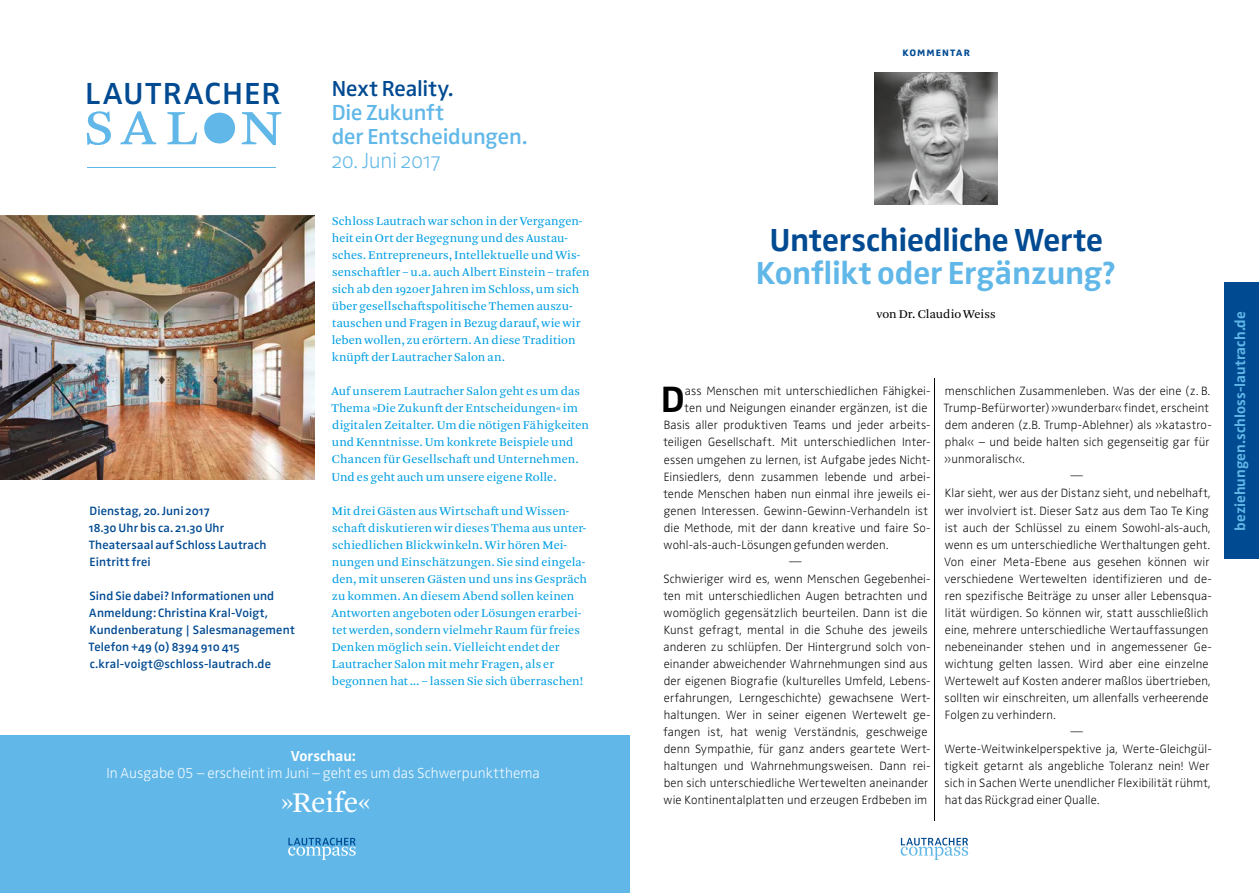
<style>
.page{position:relative;width:1259px;height:893px;background:#fff}
.page>*{position:absolute;margin:0;border:0;box-sizing:border-box;transform-origin:0 0}
.t1{font:64.8px "Arnhem Pro Blond";color:#61b8e8}
.t2{font:40.95px "Zwo Pro";letter-spacing:-.035em;color:#004a92}
.t3{font:700 37.95px "Zwo Pro";color:#000}
.t4{font:700 33px "Zwo Pro";letter-spacing:-.01em;color:#61b8e8}
.t5{font:700 33px "Zwo Pro";letter-spacing:-.015em;color:#004a92}
.t6{font:30px "Arnhem Pro Blond";letter-spacing:-.015em;color:#fff}
.t7{font:600 22.5px/24px "Zwo Pro";letter-spacing:-.005em;color:#61b8e8}
.t8{font:600 22.5px "Zwo Pro";letter-spacing:-.005em;color:#004a92}
.t9{font:300 expanded 22.5px "Zwo Pro";letter-spacing:-.015em;color:#61b8e8}
.t10{font:300 expanded 15px "Zwo Pro";color:#fff}
.t11{font:700 15px "Zwo Pro";letter-spacing:.005em;color:#61b8e8}
.t12{font:700 15px "Zwo Pro";color:#fff}
.t13{font:300 expanded 12.45px "Zwo Pro";letter-spacing:.01em;color:#000}
.t14{font:12.45px/17px "Arnhem Pro Blond";letter-spacing:.005em;color:#009ee3}
.t15{font:600 12.45px/17px "Zwo Pro";letter-spacing:.01em;color:#004a92}
.t16{font:12.45px "Arnhem Pro Blond";color:#000}
.t17{font:700 12.45px "Zwo Pro";letter-spacing:.035em;color:#004a92}
</style>
<div class="page">
<img style="left:0;top:216px;width:315px;height:263px">
<div style="left:0;top:736px;width:629px;height:157px;background:#61b8e8"></div>
<hr style="left:87px;top:167px;width:188px;height:1px;background:#61b8e8">
<hr style="left:934px;top:378px;width:1px;height:443px;background:#000">
<div style="left:1225px;top:283px;width:34px;height:276px;background:#004a92"></div>
<img style="left:874px;top:72px;width:123px;height:132px">
<svg style="left:900px;top:838px;width:68px;height:22px"></svg>
<svg style="left:288px;top:838px;width:68px;height:22px"></svg>
<h2 class="t2" style="left:84px;top:59px;width:199px">lautracher</h2>
<h1 class="t1" style="left:84px;top:82px;width:200px">SAL●N</h1>
<p class="t15" style="left:89px;top:501px;width:179px">Dienstag, 20. Juni 2017<br>18.30 Uhr bis ca. 21.30 Uhr<br>Theatersaal auf Schloss Lautrach<br>Eintritt frei</p>
<p class="t15" style="left:89px;top:586px;width:208px">Sind Sie dabei? Informationen und Anmeldung: Christina Kral-Voigt, Kundenberatung | Salesmanagement Telefon +49 (0) 8394 910 415 c.kral-voigt@schloss-lautrach.de</p>
<h3 class="t8" style="left:332px;top:72px;width:123px">Next Reality.</h3>
<h3 class="t7" style="left:332px;top:99px;width:197px">Die Zukunft<br>der Entscheidungen.</h3>
<h3 class="t9" style="left:332px;top:144px;width:111px">20. Juni 2017</h3>
<p class="t14" style="left:332px;top:213px;width:259px">Schloss Lautrach war schon in der Vergangen&shy;heit ein Ort der Begegnung und des Austau&shy;sches. Entrepreneurs, Intellektuelle und Wis&shy;senschaftler – u.a. auch Albert Einstein – trafen sich ab den 1920er Jahren im Schloss, um sich über gesellschaftspolitische Themen auszu&shy;tauschen und Fragen in Bezug darauf, wie wir leben wollen, zu erörtern. An diese Tradition knüpft der Lautracher Salon an.</p>
<p class="t14" style="left:331px;top:383px;width:259px">Auf unserem Lautracher Salon geht es um das Thema »Die Zukunft der Entscheidungen« im digitalen Zeitalter. Um die nötigen Fähigkeiten und Kenntnisse. Um konkrete Beispiele und Chancen für Gesellschaft und Unternehmen.<br>Und es geht auch um unsere eigene Rolle.</p>
<p class="t14" style="left:331px;top:502px;width:257px">Mit drei Gästen aus Wirtschaft und Wissen&shy;schaft diskutieren wir dieses Thema aus unter&shy;schiedlichen Blickwinkeln. Wir hören Mei&shy;nungen und Einschätzungen. Sie sind eingela&shy;den, mit unseren Gästen und uns ins Gespräch zu kommen. An diesem Abend sollen keinen Antworten angeboten oder Lösungen erarbei&shy;tet werden, sondern vielmehr Raum für freies Denken möglich sein. Vielleicht endet der Lautracher Salon mit mehr Fragen, als er begonnen hat ... – lassen Sie sich überraschen!</p>
<p class="t12" style="left:291px;top:745px;width:66px">Vorschau:</p>
<p class="t10" style="left:106px;top:762px;width:435px">In Ausgabe 05 – erscheint im Juni – geht es um das Schwerpunktthema</p>
<h3 class="t6" style="left:281px;top:783px;width:90px">»Reife«</h3>
<p class="t17" style="left:902px;top:43px;width:70px">kOMMentar</p>
<h3 class="t5" style="left:769px;top:215px;width:335px">Unterschiedliche Werte</h3>
<h3 class="t4" style="left:756px;top:248px;width:362px">Konflikt oder Ergänzung?</h3>
<p class="t16" style="left:876px;top:306px;width:120px">von Dr. Claudio Weiss</p>
<p class="t11" style="left:1228px;top:531px;width:221px;rotate:-90deg">beziehungen.schloss-lautrach.de</p>
<p class="t13" style="left:945px;top:382px;width:267px">menschlichen Zusammenleben. Was der eine (z. B.</p>
<p class="t13" style="left:943px;top:399px;width:267px">Trump-Befürworter)»wunderbar« findet, erscheint</p>
<p class="t13" style="left:945px;top:416px;width:268px">dem anderen (z.B. Trump-Ablehner) als »katastro-</p>
<p class="t13" style="left:945px;top:433px;width:266px">phal« – und beide halten sich gegenseitig gar für</p>
<p class="t13" style="left:944px;top:450px;width:82px">»unmoralisch«.</p>
<p class="t13" style="left:1070px;top:467px;width:15px">—</p>
<p class="t13" style="left:945px;top:484px;width:267px">Klar sieht, wer aus der Distanz sieht, und nebelhaft,</p>
<p class="t13" style="left:944px;top:501px;width:266px">wer involviert ist. Dieser Satz aus dem Tao Te King</p>
<p class="t13" style="left:945px;top:518px;width:267px">ist auch der Schlüssel zu einem Sowohl-als-auch,</p>
<p class="t13" style="left:944px;top:535px;width:267px">wenn es um unterschiedliche Werthaltungen geht.</p>
<p class="t13" style="left:944px;top:552px;width:267px">Von einer Meta-Ebene aus gesehen können wir</p>
<p class="t13" style="left:944px;top:569px;width:269px">verschiedene Wertewelten identifizieren und de-</p>
<p class="t13" style="left:945px;top:586px;width:268px">ren spezifische Beiträge zu unser aller Lebensqua-</p>
<p class="t13" style="left:945px;top:603px;width:265px">lität würdigen. So können wir, statt ausschließlich</p>
<p class="t13" style="left:945px;top:620px;width:265px">eine, mehrere unterschiedliche Wertauffassungen</p>
<p class="t13" style="left:945px;top:637px;width:268px">nebeneinander stehen und in angemessener Ge-</p>
<p class="t13" style="left:944px;top:654px;width:265px">wichtung gelten lassen. Wird aber eine einzelne</p>
<p class="t13" style="left:944px;top:671px;width:268px">Wertewelt auf Kosten anderer maßlos übertrieben,</p>
<p class="t13" style="left:944px;top:688px;width:265px">sollten wir einschreiten, um allenfalls verheerende</p>
<p class="t13" style="left:945px;top:705px;width:112px">Folgen zu verhindern.</p>
<p class="t13" style="left:1070px;top:722px;width:15px">—</p>
<p class="t13" style="left:944px;top:739px;width:269px">Werte-Weitwinkelperspektive ja, Werte-Gleichgül-</p>
<p class="t13" style="left:944px;top:756px;width:266px">tigkeit getarnt als angebliche Toleranz nein! Wer</p>
<p class="t13" style="left:944px;top:773px;width:267px">sich in Sachen Werte unendlicher Flexibilität rühmt,</p>
<p class="t13" style="left:945px;top:790px;width:156px">hat das Rückgrad einer Qualle.</p>
<h3 class="t3" style="left:661px;top:371px;width:26px">D</h3>
<p class="t13" style="left:685px;top:382px;width:247px">ass Menschen mit unterschiedlichen Fähigkei-</p>
<p class="t13" style="left:684px;top:399px;width:244px">ten und Neigungen einander ergänzen, ist die</p>
<p class="t13" style="left:663px;top:416px;width:268px">Basis aller produktiven Teams und jeder arbeits-</p>
<p class="t13" style="left:663px;top:433px;width:269px">teiligen Gesellschaft. Mit unterschiedlichen Inter-</p>
<p class="t13" style="left:664px;top:450px;width:268px">essen umgehen zu lernen, ist Aufgabe jedes Nicht-</p>
<p class="t13" style="left:663px;top:467px;width:268px">Einsiedlers, denn zusammen lebende und arbei-</p>
<p class="t13" style="left:663px;top:484px;width:269px">tende Menschen haben nun einmal ihre jeweils ei-</p>
<p class="t13" style="left:664px;top:501px;width:266px">genen Interessen. Gewinn-Gewinn-Verhandeln ist</p>
<p class="t13" style="left:664px;top:518px;width:268px">die Methode, mit der dann kreative und faire So-</p>
<p class="t13" style="left:663px;top:535px;width:226px">wohl-als-auch-Lösungen gefunden werden.</p>
<p class="t13" style="left:789px;top:552px;width:15px">—</p>
<p class="t13" style="left:663px;top:569px;width:269px">Schwieriger wird es, wenn Menschen Gegebenhei-</p>
<p class="t13" style="left:663px;top:586px;width:265px">ten mit unterschiedlichen Augen betrachten und</p>
<p class="t13" style="left:663px;top:603px;width:265px">womöglich gegensätzlich beurteilen. Dann ist die</p>
<p class="t13" style="left:663px;top:620px;width:265px">Kunst gefragt, mental in die Schuhe des jeweils</p>
<p class="t13" style="left:663px;top:637px;width:268px">anderen zu schlüpfen. Der Hintergrund solch von-</p>
<p class="t13" style="left:664px;top:654px;width:265px">einander abweichender Wahrnehmungen sind aus</p>
<p class="t13" style="left:664px;top:671px;width:268px">der eigenen Biografie (kulturelles Umfeld, Lebens-</p>
<p class="t13" style="left:664px;top:688px;width:268px">erfahrungen, Lerngeschichte) gewachsene Wert-</p>
<p class="t13" style="left:664px;top:705px;width:268px">haltungen. Wer in seiner eigenen Wertewelt ge-</p>
<p class="t13" style="left:663px;top:722px;width:265px">fangen ist, hat wenig Verständnis, geschweige</p>
<p class="t13" style="left:664px;top:739px;width:268px">denn Sympathie, für ganz anders geartete Wert-</p>
<p class="t13" style="left:664px;top:756px;width:268px">haltungen und Wahrnehmungsweisen. Dann rei-</p>
<p class="t13" style="left:664px;top:773px;width:266px">ben sich unterschiedliche Wertewelten aneinander</p>
<p class="t13" style="left:663px;top:790px;width:265px">wie Kontinentalplatten und erzeugen Erdbeben im</p>
</div>
